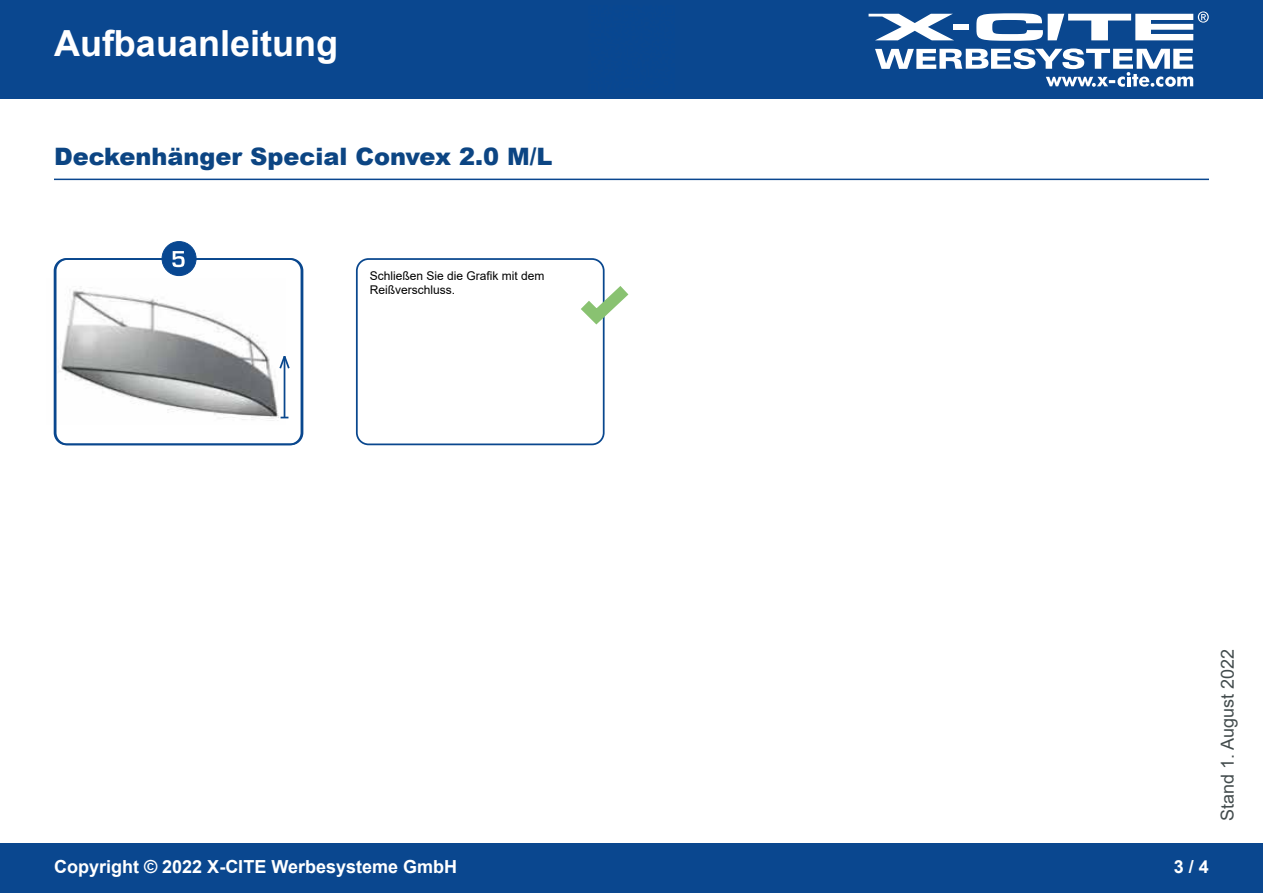
<style>
.page{position:relative;width:1263px;height:893px;background:#fff}
.page>*{position:absolute;margin:0;border:0;box-sizing:border-box;transform-origin:0 0}
.t1{font:700 36px "Arial";color:#fff}
.t2{font:900 24px "Arial";color:#0c4583}
.t3{font:700 18px "Arial";color:#fff}
.t4{font:18px "Arial";color:#434c4d}
.t5{font:12px/14.4px "Arial";color:#000}
</style>
<div class="page">
<div style="left:0;top:0;width:1263px;height:98px;background:#0a478f"></div>
<div style="left:0;top:844px;width:1263px;height:49px;background:#0a478f"></div>
<svg style="left:868px;top:14px;width:85px;height:26px"></svg>
<div style="left:953px;top:24px;width:15px;height:6px;background:#fff"></div>
<svg style="left:875px;top:48px;width:318px;height:39px"></svg>
<svg style="left:976px;top:11px;width:233px;height:30px"></svg>
<hr style="left:54px;top:179px;width:1155px;height:1px;background:#0a478f">
<img style="left:53px;top:278px;width:233px;height:147px">
<div style="left:55px;top:258px;width:248px;height:187px;border:2px solid #09478e;border-radius:12px"></div>
<div style="left:162px;top:242px;width:34px;height:34px;background:#084791;border-radius:50%"></div>
<div style="left:162px;top:241px;width:34px;height:35px;border:1px solid #084791;border-radius:50%"></div>
<svg style="left:172px;top:251px;width:13px;height:16px"></svg>
<div style="left:356px;top:258px;width:249px;height:187px;border:2px solid #09478e;border-radius:12px"></div>
<svg style="left:581px;top:274px;width:48px;height:59px"></svg>
<hr style="left:284px;top:356px;width:1px;height:62px;background:#09478e">
<svg style="left:278px;top:351px;width:12px;height:19px"></svg>
<h1 class="t1" style="left:54px;top:18px;width:286px">Aufbauanleitung</h1>
<h2 class="t2" style="left:54px;top:139px;width:500px">Deckenhänger Special Convex 2.0 M/L</h2>
<p class="t5" style="left:370px;top:268px;width:176px">Schließen Sie die Grafik mit dem<br>Reißverschluss.</p>
<h3 class="t4" style="left:1215px;top:821px;width:174px;rotate:-90deg">Stand 1. August 2022</h3>
<h3 class="t3" style="left:54px;top:854px;width:405px">Copyright © 2022 X-CITE Werbesysteme GmbH</h3>
<h3 class="t3" style="left:1174px;top:854px;width:37px">3 / 4</h3>
</div>
